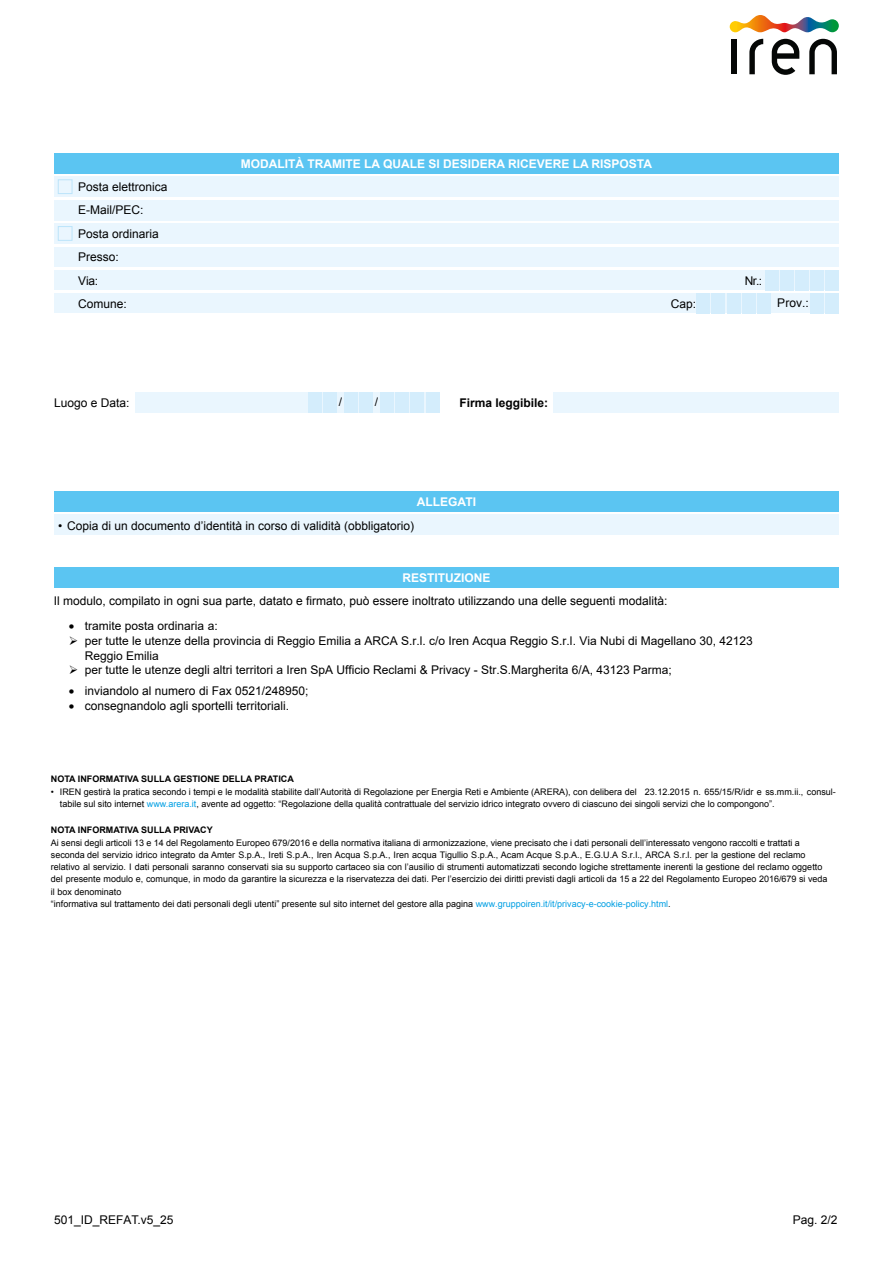
<style>
.page{position:relative;width:893px;height:1263px;background:#fff}
.page>*{position:absolute;margin:0;border:0;box-sizing:border-box;transform-origin:0 0}
.t1{font:12px/23.4px "Arial";color:#000}
.t2{font:700 12px "Arial";color:#fff}
.t3{font:700 12px "Arial";color:#000}
.t4{font:9px/12.3px "Arial";color:#000}
.t5{font:700 9px "Arial";color:#000}
.s1{color:#009fe3}
</style>
<div class="page">
<svg style="left:809px;top:39px;width:28px;height:35px"></svg>
<div style="left:731px;top:39px;width:6px;height:35px;background:#050706"></div>
<svg style="left:749px;top:39px;width:14px;height:35px"></svg>
<svg style="left:772px;top:39px;width:27px;height:36px"></svg>
<svg style="left:730px;top:15px;width:109px;height:17px"></svg>
<div style="left:54px;top:153px;width:785px;height:20px;background:#5bc5f2"></div>
<div style="left:54px;top:568px;width:785px;height:20px;background:#5bc5f2"></div>
<div style="left:554px;top:392px;width:285px;height:21px;background:#eaf6fe"></div>
<div style="left:135px;top:392px;width:304px;height:21px;background:#eaf6fe"></div>
<div style="left:395px;top:392px;width:14px;height:21px;background:#d4edfc"></div>
<div style="left:308px;top:392px;width:14px;height:21px;background:#d4edfc"></div>
<div style="left:380px;top:392px;width:14px;height:21px;background:#d4edfc"></div>
<div style="left:426px;top:392px;width:13px;height:21px;background:#d4edfc"></div>
<div style="left:344px;top:392px;width:14px;height:21px;background:#d4edfc"></div>
<div style="left:410px;top:392px;width:14px;height:21px;background:#d4edfc"></div>
<div style="left:323px;top:392px;width:14px;height:21px;background:#d4edfc"></div>
<div style="left:359px;top:392px;width:14px;height:21px;background:#d4edfc"></div>
<div style="left:54px;top:176px;width:785px;height:21px;background:#eaf6fe"></div>
<div style="left:54px;top:200px;width:785px;height:20px;background:#eaf6fe"></div>
<div style="left:54px;top:223px;width:785px;height:21px;background:#eaf6fe"></div>
<div style="left:58px;top:179px;width:14px;height:15px;background:#eaf6fe;border:1px solid #bce4fa"></div>
<div style="left:58px;top:226px;width:14px;height:15px;background:#eaf6fe;border:1px solid #bce4fa"></div>
<div style="left:54px;top:270px;width:785px;height:20px;background:#eaf6fe"></div>
<div style="left:54px;top:247px;width:785px;height:20px;background:#eaf6fe"></div>
<div style="left:54px;top:293px;width:785px;height:20px;background:#eaf6fe"></div>
<div style="left:825px;top:293px;width:14px;height:21px;background:#d4edfc"></div>
<div style="left:810px;top:293px;width:14px;height:21px;background:#d4edfc"></div>
<div style="left:711px;top:293px;width:14px;height:21px;background:#d4edfc"></div>
<div style="left:696px;top:293px;width:14px;height:21px;background:#d4edfc"></div>
<div style="left:742px;top:293px;width:14px;height:21px;background:#d4edfc"></div>
<div style="left:727px;top:293px;width:13px;height:21px;background:#d4edfc"></div>
<div style="left:757px;top:293px;width:14px;height:21px;background:#d4edfc"></div>
<div style="left:780px;top:270px;width:14px;height:21px;background:#d4edfc"></div>
<div style="left:765px;top:270px;width:13px;height:21px;background:#d4edfc"></div>
<div style="left:810px;top:270px;width:14px;height:21px;background:#d4edfc"></div>
<div style="left:795px;top:270px;width:14px;height:21px;background:#d4edfc"></div>
<div style="left:825px;top:270px;width:14px;height:21px;background:#d4edfc"></div>
<div style="left:54px;top:491px;width:785px;height:20px;background:#5bc5f2"></div>
<div style="left:54px;top:515px;width:785px;height:20px;background:#eaf6fe"></div>
<h1 class="t1" style="left:78px;top:175px;width:91px">Posta elettronica<br>E-Mail/PEC:<br>Posta ordinaria<br>Presso:<br>Via:<br>Comune:</h1>
<h1 class="t2" style="left:241px;top:156px;width:413px">MODALITÀ TRAMITE LA QUALE SI DESIDERA RICEVERE LA RISPOSTA</h1>
<h1 class="t1" style="left:745px;top:269px;width:19px">Nr.:</h1>
<h1 class="t1" style="left:671px;top:292px;width:27px">Cap:</h1>
<h1 class="t1" style="left:777px;top:292px;width:33px">Prov.:</h1>
<h1 class="t1" style="left:54px;top:392px;width:77px">Luogo e Data:</h1>
<h1 class="t1" style="left:339px;top:390px;width:5px">/</h1>
<h1 class="t1" style="left:375px;top:390px;width:5px">/</h1>
<h1 class="t3" style="left:460px;top:395px;width:90px">Firma leggibile:</h1>
<h1 class="t2" style="left:417px;top:493px;width:61px">ALLEGATI</h1>
<h1 class="t1" style="left:58px;top:514px;width:357px">• Copia di un documento d’identità in corso di validità (obbligatorio)</h1>
<h1 class="t2" style="left:402px;top:570px;width:90px">RESTITUZIONE</h1>
<h1 class="t1" style="left:54px;top:589px;width:615px">Il modulo, compilato in ogni sua parte, datato e firmato, può essere inoltrato utilizzando una delle seguenti modalità:</h1>
<h1 class="t1" style="left:69px;top:614px;width:150px">• tramite posta ordinaria a:</h1>
<h1 class="t1" style="left:85px;top:634px;width:669px;line-height:14.4px;text-indent:-16px">➢ per tutte le utenze della provincia di Reggio Emilia a ARCA S.r.l. c/o Iren Acqua Reggio S.r.l. Via Nubi di Magellano 30, 42123<br>Reggio Emilia</h1>
<h1 class="t1" style="left:69px;top:658px;width:604px">➢ per tutte le utenze degli altri territori a Iren SpA Ufficio Reclami &amp; Privacy - Str.S.Margherita 6/A, 43123 Parma;</h1>
<h1 class="t1" style="left:69px;top:679px;width:241px">• inviandolo al numero di Fax 0521/248950;</h1>
<h1 class="t1" style="left:69px;top:694px;width:222px">• consegnandolo agli sportelli territoriali.</h1>
<p class="t5" style="left:51px;top:772px;width:244px">NOTA INFORMATIVA SULLA GESTIONE DELLA PRATICA</p>
<p class="t4" style="left:60px;top:786px;width:777px;text-indent:-9px">• IREN gestirà la pratica secondo i tempi e le modalità stabilite dall’Autorità di Regolazione per Energia Reti e Ambiente (ARERA), con delibera del 23.12.2015 n. 655/15/R/idr e ss.mm.ii., consul&shy;tabile sul sito internet <span class="s1">www.arera.it</span>, avente ad oggetto: “Regolazione della qualità contrattuale del servizio idrico integrato ovvero di ciascuno dei singoli servizi che lo compongono”.</p>
<p class="t5" style="left:51px;top:824px;width:163px">NOTA INFORMATIVA SULLA PRIVACY</p>
<p class="t4" style="left:51px;top:836px;width:778px">Ai sensi degli articoli 13 e 14 del Regolamento Europeo 679/2016 e della normativa italiana di armonizzazione, viene precisato che i dati personali dell’interessato vengono raccolti e trattati a seconda del servizio idrico integrato da Amter S.p.A., Ireti S.p.A., Iren Acqua S.p.A., Iren acqua Tigullio S.p.A., Acam Acque S.p.A., E.G.U.A S.r.l., ARCA S.r.l. per la gestione del reclamo relativo al servizio. I dati personali saranno conservati sia su supporto cartaceo sia con l’ausilio di strumenti automatizzati secondo logiche strettamente inerenti la gestione del reclamo oggetto del presente modulo e, comunque, in modo da garantire la sicurezza e la riservatezza dei dati. Per l’esercizio dei diritti previsti dagli articoli da 15 a 22 del Regolamento Europeo 2016/679 si veda il box denominato<br>“informativa sul trattamento dei dati personali degli utenti” presente sul sito internet del gestore alla pagina <span class="s1">www.gruppoiren.it/it/privacy-e-cookie-policy.html</span>.</p>
<h1 class="t1" style="left:54px;top:1208px;width:121px">501_ID_REFAT.v5_25</h1>
<h1 class="t1" style="left:793px;top:1208px;width:46px">Pag. 2/2</h1>
</div>
